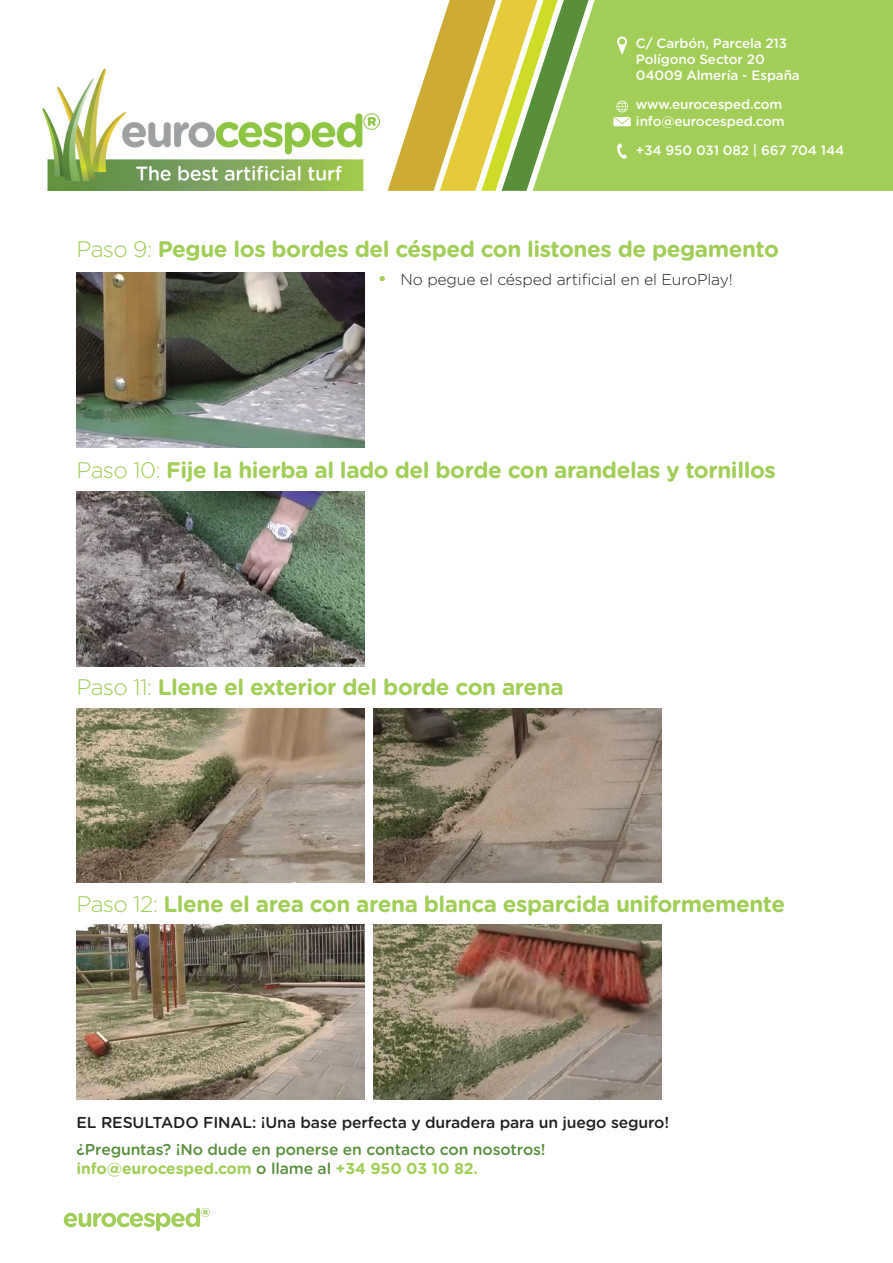
<style>
.page{position:relative;width:893px;height:1263px;background:#fff}
.page>*{position:absolute;margin:0;border:0;box-sizing:border-box;transform-origin:0 0}
.t1{font:700 22.5px "Gotham Rounded";letter-spacing:-.02em;color:#a0ce57}
.t2{font:500 15.75px/18.9px "Gotham Rounded";letter-spacing:-.01em;color:#578f3b}
.t3{font:500 15.75px "Gotham Rounded";letter-spacing:-.01em;color:#231f20}
.t4{font:300 15.75px "Gotham Rounded";letter-spacing:-.01em;color:#231f20}
.t5{font:500 13.5px/16.2px "Gotham Rounded";letter-spacing:-.01em;color:#fff}
.s1{font-weight:300}
.s2{font-size:21px;color:#a0ce57}
.s3{font-weight:700;color:#a0ce57}
</style>
<div class="page">
<img style="left:43px;top:68px;width:337px;height:123px">
<div style="left:592px;top:0;width:301px;height:191px;background:#a0ce57"></div>
<svg style="left:388px;top:0;width:204px;height:191px"></svg>
<svg style="left:617px;top:37px;width:11px;height:34px"></svg>
<svg style="left:613px;top:101px;width:19px;height:74px"></svg>
<svg style="left:64px;top:1208px;width:146px;height:23px"></svg>
<img style="left:77px;top:273px;width:288px;height:174px">
<img style="left:77px;top:491px;width:288px;height:175px">
<img style="left:77px;top:708px;width:288px;height:175px">
<img style="left:373px;top:708px;width:288px;height:175px">
<img style="left:77px;top:925px;width:288px;height:175px">
<img style="left:373px;top:925px;width:288px;height:175px">
<p class="t5" style="left:636px;top:35px;width:165px">C/ Carbón, Parcela 213<br>Polígono Sector 20<br>04009 Almería - España</p>
<p class="t5" style="left:636px;top:96px;width:150px">www.eurocesped.com info@eurocesped.com</p>
<p class="t5" style="left:636px;top:141px;width:210px">+34 950 031 082 | 667 704 144</p>
<p class="t5" style="left:637px;top:51px;width:153px">C/ Carbón, Parcela 213<br>Polígono Sector 20</p>
<p class="t5" style="left:637px;top:112px;width:38px">www.</p>
<p class="t1" style="left:77px;top:233px;width:704px"><span class="s1">Paso 9:</span> Pegue los bordes del césped con listones de pegamento</p>
<p class="t4" style="left:377px;top:269px;width:357px"><span class="s2">•</span> No pegue el césped artificial en el EuroPlay!</p>
<p class="t1" style="left:77px;top:454px;width:701px"><span class="s1">Paso 10:</span> Fije la hierba al lado del borde con arandelas y tornillos</p>
<p class="t1" style="left:77px;top:671px;width:489px"><span class="s1">Paso 11:</span> Llene el exterior del borde con arena</p>
<p class="t1" style="left:77px;top:888px;width:710px"><span class="s1">Paso 12:</span> Llene el area con arena blanca esparcida uniformemente</p>
<p class="t3" style="left:77px;top:1111px;width:594px">EL RESULTADO FINAL: ¡Una base perfecta y duradera para un juego seguro!</p>
<p class="t2" style="left:77px;top:1139px;width:471px">¿Preguntas? ¡No dude en ponerse en contacto con nosotros! <span class="s3">info@eurocesped.com</span> o llame al <span class="s3">+34 950 03 10 82.</span></p>
</div>
